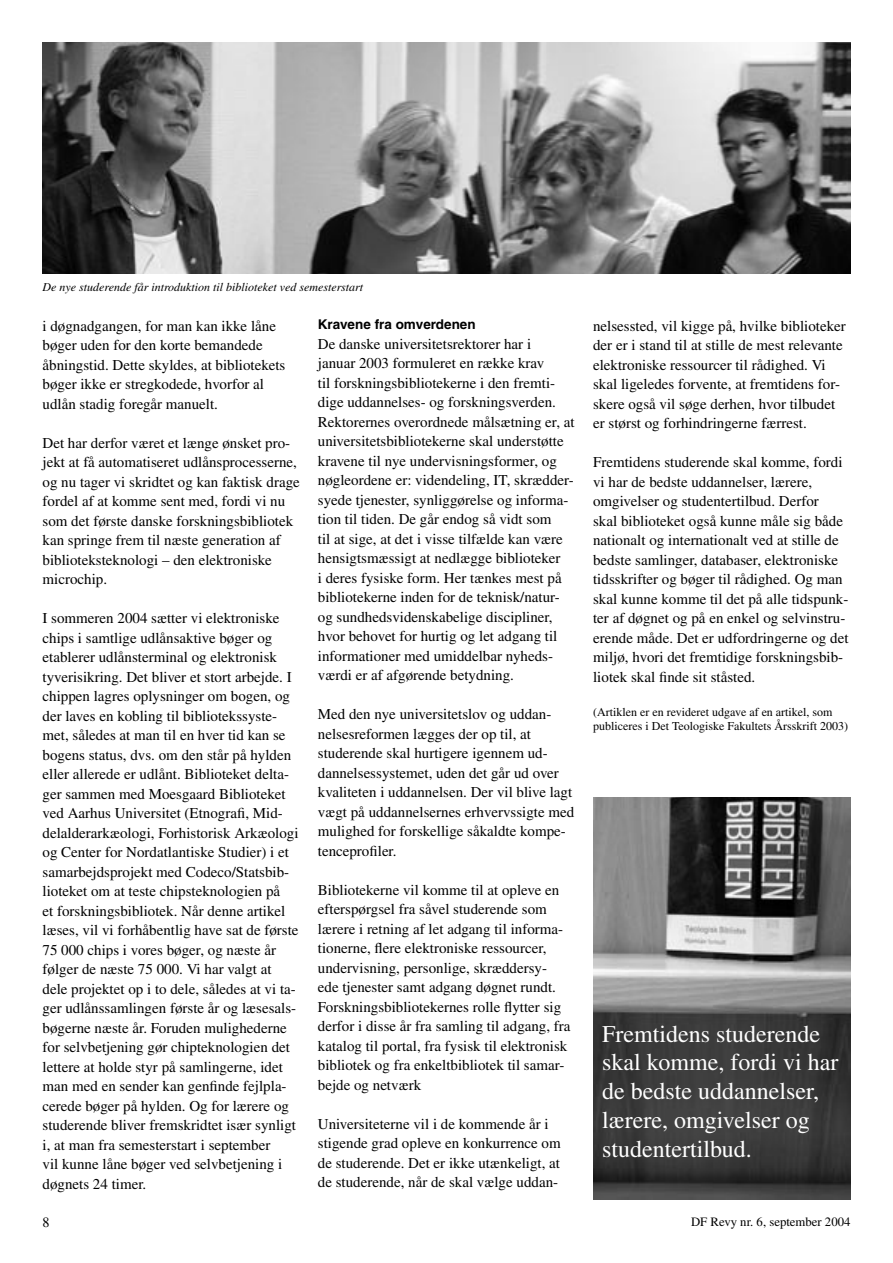
<style>
.page{position:relative;width:893px;height:1263px;background:#fff}
.page>*{position:absolute;margin:0;border:0;box-sizing:border-box;transform-origin:0 0}
.DF-revy_brødtxt{font:24px/28.8px "Times";color:#fff}
.DF-revy_brødtxt-2{font:15px/19.5px "Times";color:#000}
.t1{font:14.25px "Times";color:#000}
.DF-revy_mellemrubrikker{font:700 13.5px "Helvetica";color:#000}
.t2{font:12.75px "Times";color:#000}
.DF-revy_litteratur{font:12px/14.4px "Times";color:#000}
.df-revy_billedtxt{font:italic 12px "Times";color:#000}
</style>
<div class="page">
<img style="left:43px;top:43px;width:807px;height:231px">
<img style="left:593px;top:798px;width:257px;height:401px">
<p class="df-revy_billedtxt" style="left:43px;top:280px;width:322px">De nye studerende får introduktion til biblioteket ved semesterstart</p>
<p class="DF-revy_brødtxt-2" style="left:43px;top:316px;width:244px">i døgnadgangen, for man kan ikke låne bøger uden for den korte bemandede åbningstid. Dette skyldes, at bibliotekets bøger ikke er stregkodede, hvorfor al udlån stadig foregår manuelt.</p>
<p class="DF-revy_brødtxt-2" style="left:43px;top:433px;width:259px">Det har derfor været et længe ønsket pro&shy;jekt at få automatiseret udlånsprocesserne, og nu tager vi skridtet og kan faktisk drage fordel af at komme sent med, fordi vi nu som det første danske forskningsbibliotek kan springe frem til næste generation af biblioteksteknologi – den elektroniske microchip.</p>
<p class="DF-revy_brødtxt-2" style="left:43px;top:608px;width:258px">I sommeren 2004 sætter vi elektroniske chips i samtlige udlånsaktive bøger og etablerer udlånsterminal og elektronisk tyverisikring. Det bliver et stort arbejde. I chippen lagres oplysninger om bogen, og der laves en kobling til bibliotekssyste&shy;met, således at man til en hver tid kan se bogens status, dvs. om den står på hylden eller allerede er udlånt. Biblioteket delta&shy;ger sammen med Moesgaard Biblioteket ved Aarhus Universitet (Etnografi, Mid&shy;delalderarkæologi, Forhistorisk Arkæologi og Center for Nordatlantiske Studier) i et samarbejdsprojekt med Codeco/Statsbib&shy;lioteket om at teste chipsteknologien på<br>et forskningsbibliotek. Når denne artikel læses, vil vi forhåbentlig have sat de første 75 000 chips i vores bøger, og næste år følger de næste 75 000. Vi har valgt at dele projektet op i to dele, således at vi ta&shy;ger udlånssamlingen første år og læsesals&shy;bøgerne næste år. Foruden mulighederne for selvbetjening gør chipteknologien det lettere at holde styr på samlingerne, idet man med en sender kan genfinde fejlpla&shy;cerede bøger på hylden. Og for lærere og studerende bliver fremskridtet især synligt i, at man fra semesterstart i september<br>vil kunne låne bøger ved selvbetjening i døgnets 24 timer.</p>
<p class="DF-revy_mellemrubrikker" style="left:318px;top:316px;width:159px">Kravene fra omverdenen</p>
<p class="DF-revy_brødtxt-2" style="left:318px;top:334px;width:258px">De danske universitetsrektorer har i<br>januar 2003 formuleret en række krav<br>til forskningsbibliotekerne i den fremti&shy;dige uddannelses- og forskningsverden.<br>Rektorernes overordnede målsætning er, at universitetsbibliotekerne skal understøtte kravene til nye undervisningsformer, og nøgleordene er: videndeling, IT, skrædder&shy;syede tjenester, synliggørelse og informa&shy;tion til tiden. De går endog så vidt som<br>til at sige, at det i visse tilfælde kan være hensigtsmæssigt at nedlægge biblioteker<br>i deres fysiske form. Her tænkes mest på bibliotekerne inden for de teknisk/natur&shy;og sundhedsvidenskabelige discipliner, hvor behovet for hurtig og let adgang til informationer med umiddelbar nyheds&shy;værdi er af afgørende betydning.</p>
<p class="DF-revy_brødtxt-2" style="left:318px;top:704px;width:258px">Med den nye universitetslov og uddan&shy;nelsesreformen lægges der op til, at studerende skal hurtigere igennem ud&shy;dannelsessystemet, uden det går ud over kvaliteten i uddannelsen. Der vil blive lagt vægt på uddannelsernes erhvervssigte med mulighed for forskellige såkaldte kompe&shy;tenceprofiler.</p>
<p class="DF-revy_brødtxt-2" style="left:318px;top:880px;width:254px">Bibliotekerne vil komme til at opleve en efterspørgsel fra såvel studerende som lærere i retning af let adgang til informa&shy;tionerne, flere elektroniske ressourcer, undervisning, personlige, skræddersy&shy;ede tjenester samt adgang døgnet rundt.<br>Forskningsbibliotekernes rolle flytter sig derfor i disse år fra samling til adgang, fra katalog til portal, fra fysisk til elektronisk bibliotek og fra enkeltbibliotek til samar&shy;bejde og netværk</p>
<p class="DF-revy_brødtxt-2" style="left:318px;top:1114px;width:244px">Universiteterne vil i de kommende år i stigende grad opleve en konkurrence om de studerende. Det er ikke utænkeligt, at de studerende, når de skal vælge uddan-</p>
<p class="DF-revy_brødtxt-2" style="left:593px;top:316px;width:254px">nelsessted, vil kigge på, hvilke biblioteker der er i stand til at stille de mest relevante elektroniske ressourcer til rådighed. Vi skal ligeledes forvente, at fremtidens for&shy;skere også vil søge derhen, hvor tilbudet er størst og forhindringerne færrest.</p>
<p class="DF-revy_brødtxt-2" style="left:593px;top:452px;width:257px">Fremtidens studerende skal komme, fordi vi har de bedste uddannelser, lærere, omgivelser og studentertilbud. Derfor<br>skal biblioteket også kunne måle sig både nationalt og internationalt ved at stille de bedste samlinger, databaser, elektroniske tidsskrifter og bøger til rådighed. Og man skal kunne komme til det på alle tidspunk&shy;ter af døgnet og på en enkel og selvinstru&shy;erende måde. Det er udfordringerne og det miljø, hvori det fremtidige forskningsbib&shy;liotek skal finde sit ståsted.</p>
<p class="DF-revy_litteratur" style="left:593px;top:704px;width:256px">(Artiklen er en revideret udgave af en artikel, som publiceres i Det Teologiske Fakultets Årsskrift 2003)</p>
<p class="DF-revy_brødtxt" style="left:602px;top:1019px;width:238px">Fremtidens studerende skal komme, fordi vi har de bedste uddannelser, lærere, omgivelser og studentertilbud.</p>
<p class="t1" style="left:43px;top:1214px;width:9px">8</p>
<p class="t2" style="left:691px;top:1215px;width:161px">DF Revy nr. 6, september 2004</p>
</div>
